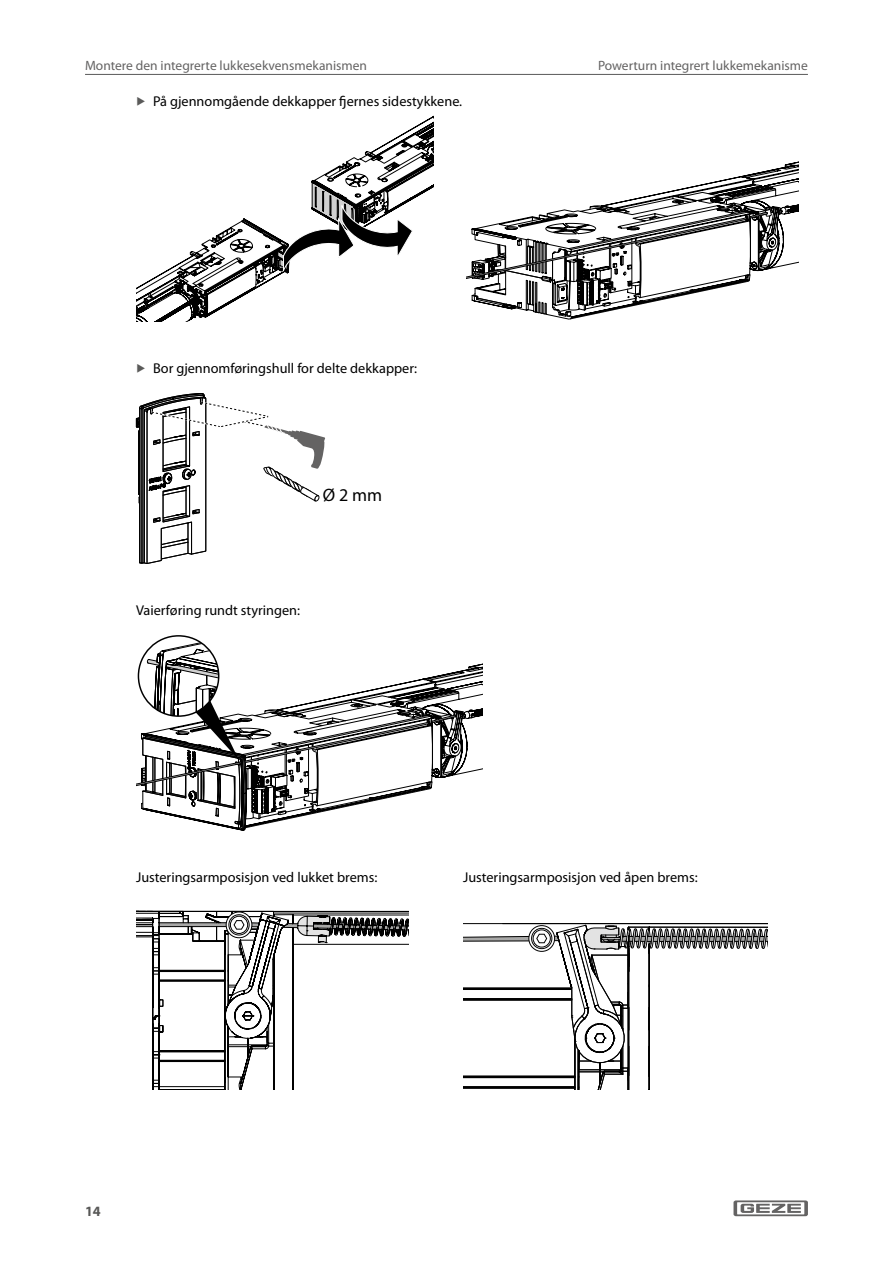
<style>
.page{position:relative;width:893px;height:1263px;background:#fff}
.page>*{position:absolute;margin:0;border:0;box-sizing:border-box;transform-origin:0 0}
.t1{font:18px "Myriad Pro";color:#000}
.t2{font:14.25px "Myriad Pro";color:#000}
.t3{font:700 14.25px "Myriad Pro";color:#575756}
.t4{font:13.5px "Myriad Pro";color:#646363}
</style>
<div class="page">
<svg style="left:733px;top:1200px;width:75px;height:16px"></svg>
<hr style="left:85px;top:74px;width:723px;height:1px;background:#5a5a59">
<svg style="left:467px;top:161px;width:331px;height:159px"></svg>
<svg style="left:136px;top:393px;width:189px;height:171px"></svg>
<svg style="left:136px;top:637px;width:632px;height:453px"></svg>
<div style="left:533px;top:930px;width:18px;height:17px;border:1px solid #000;border-radius:50%"></div>
<div style="left:531px;top:928px;width:21px;height:21px;border:1px solid #000;border-radius:50%"></div>
<svg style="left:136px;top:115px;width:298px;height:207px"></svg>
<p class="t4" style="left:85px;top:57px;width:284px">Montere den integrerte lukkesekvensmekanismen</p>
<p class="t2" style="left:153px;top:93px;width:311px">På gjennomgående dekkapper fjernes sidestykkene.</p>
<p class="t2" style="left:153px;top:360px;width:266px">Bor gjennomføringshull for delte dekkapper:</p>
<p class="t1" style="left:323px;top:484px;width:61px">Ø 2 mm</p>
<p class="t2" style="left:136px;top:602px;width:165px">Vaierføring rundt styringen:</p>
<p class="t4" style="left:598px;top:57px;width:211px">Powerturn integrert lukkemekanisme</p>
<p class="t2" style="left:136px;top:869px;width:243px">Justeringsarmposisjon ved lukket brems:</p>
<p class="t2" style="left:463px;top:869px;width:236px">Justeringsarmposisjon ved åpen brems:</p>
<p class="t3" style="left:85px;top:1202px;width:17px">14</p>
</div>
